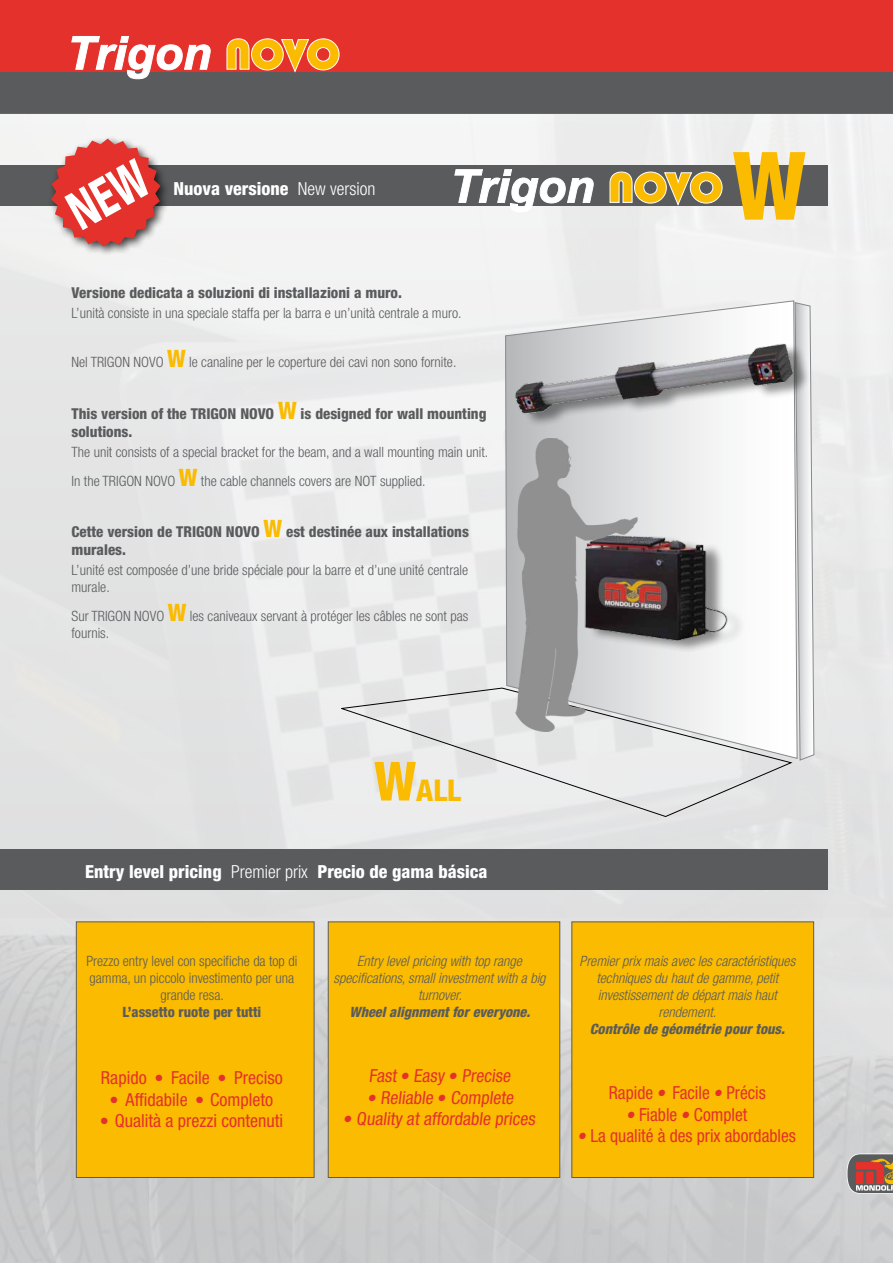
<style>
.page{position:relative;width:893px;height:1263px;background:#fff}
.page>*{position:absolute;margin:0;border:0;box-sizing:border-box;transform-origin:0 0}
.voci_tecniche{font:800 condensed 30px "Helvetica Neue LT Std";color:#fabb00}
.t1{font:condensed 18px "Helvetica Neue LT Std";color:#e4312b}
.titolo_scheda_tecnic{font:800 condensed 18px "Helvetica Neue LT Std";color:#fff}
.voci_tecniche-2{font:800 condensed 15px/18px "Helvetica Neue LT Std";color:#5a5b5d}
.voci_tecniche-3{font:300 condensed 14.25px/17.1px "Helvetica Neue LT Std";color:#5a5b5d}
.voci_tecniche-4{font:italic 300 condensed 14.25px/17.1px "Helvetica Neue LT Std";color:#5a5b5d;text-align:center}
.s1{font-weight:300}
.s2{font-weight:800;font-size:24px;color:#fabb00}
.s3{font-size:24px;color:#fabb00}
.s4{font-size:54px}
.s5{font-weight:800}
</style>
<div class="page">
<img style="left:0;top:113px;width:893px;height:805px">
<img style="left:0;top:918px;width:893px;height:345px">
<div style="left:0;top:0;width:893px;height:113px;background:#e4312b"></div>
<div style="left:0;top:73px;width:893px;height:40px;background:#5a5b5d"></div>
<svg style="left:71px;top:36px;width:140px;height:43px"></svg>
<svg style="left:226px;top:38px;width:114px;height:35px"></svg>
<svg style="left:846px;top:1153px;width:47px;height:42px;background:#a57468"></svg>
<svg style="left:505px;top:300px;width:292px;height:459px"></svg>
<svg style="left:795px;top:302px;width:19px;height:459px"></svg>
<svg style="left:340px;top:688px;width:452px;height:129px;background:#e7e7e8"></svg>
<div style="left:589px;top:534px;width:157px;height:120px;background:#000;opacity:.43"></div>
<img style="left:637px;top:501px;width:94px;height:151px">
<img style="left:505px;top:330px;width:306px;height:119px">
<img style="left:516px;top:439px;width:121px;height:292px">
<div style="left:76px;top:921px;width:239px;height:257px;background:#fabb00;border:1px solid #5a5b5d"></div>
<div style="left:328px;top:921px;width:232px;height:257px;background:#fabb00;border:1px solid #5a5b5d"></div>
<div style="left:571px;top:921px;width:243px;height:257px;background:#fabb00;border:1px solid #5a5b5d"></div>
<div style="left:0;top:849px;width:828px;height:40px;background:#5a5b5d"></div>
<div style="left:0;top:166px;width:828px;height:40px;background:#5a5b5d"></div>
<svg style="left:733px;top:152px;width:72px;height:68px"></svg>
<div style="left:47px;top:135px;width:124px;height:122px;background:#000;opacity:.75"></div>
<svg style="left:51px;top:139px;width:109px;height:108px"></svg>
<svg style="left:454px;top:169px;width:140px;height:43px"></svg>
<svg style="left:609px;top:171px;width:114px;height:35px"></svg>
<p class="titolo_scheda_tecnic" style="left:174px;top:177px;width:203px">Nuova versione <span class="s1">New version</span></p>
<p class="voci_tecniche-2" style="left:72px;top:283px;width:332px">Versione dedicata a soluzioni di installazioni a muro.</p>
<p class="voci_tecniche-3" style="left:72px;top:304px;width:391px">L’unità consiste in una speciale staffa per la barra e un’unità centrale a muro.</p>
<p class="voci_tecniche-3" style="left:72px;top:353px;width:386px">Nel TRIGON NOVO <span class="s2">W</span> le canaline per le coperture dei cavi non sono fornite.</p>
<p class="voci_tecniche-2" style="left:72px;top:404px;width:416px">This version of the TRIGON NOVO <span class="s3">W</span> is designed for wall mounting solutions.</p>
<p class="voci_tecniche-3" style="left:72px;top:443px;width:418px">The unit consists of a special bracket for the beam, and a wall mounting main unit.</p>
<p class="voci_tecniche-3" style="left:72px;top:472px;width:356px">In the TRIGON NOVO <span class="s2">W</span> the cable channels covers are NOT supplied.</p>
<p class="voci_tecniche-2" style="left:72px;top:522px;width:399px">Cette version de TRIGON NOVO <span class="s3">W</span> est destinée aux installations murales.</p>
<p class="voci_tecniche-3" style="left:72px;top:561px;width:398px">L’unité est composée d’une bride spéciale pour la barre et d’une unité centrale murale.</p>
<p class="voci_tecniche-3" style="left:72px;top:607px;width:398px">Sur TRIGON NOVO <span class="s2">W</span> les caniveaux servant à protéger les câbles ne sont pas fournis.</p>
<p class="voci_tecniche" style="left:374px;top:771px;width:89px"><span class="s4">W</span>ALL</p>
<p class="titolo_scheda_tecnic" style="left:85px;top:861px;width:404px">Entry level pricing <span class="s1">Premier prix</span> Precio de gama básica</p>
<p class="voci_tecniche-3" style="left:86px;top:952px;width:212px;text-align:center">Prezzo entry level con specifiche da top di gamma, un piccolo investimento per una grande resa.<br><span class="s5">L’assetto ruote per tutti</span></p>
<p class="t1" style="left:101px;top:1067px;width:183px">Rapido ● Facile ● Preciso</p>
<p class="t1" style="left:111px;top:1089px;width:164px">● Affidabile ● Completo</p>
<p class="t1" style="left:101px;top:1110px;width:184px">● Qualità a prezzi contenuti</p>
<p class="voci_tecniche-4" style="left:334px;top:953px;width:213px">Entry level pricing with top range specifications, small investment with a big turnover.<br><span class="s5">Wheel alignment for everyone.</span></p>
<p class="t1" style="left:369px;top:1065px;width:145px">Fast ● Easy ● Precise</p>
<p class="t1" style="left:368px;top:1087px;width:149px">● Reliable ● Complete</p>
<p class="t1" style="left:344px;top:1108px;width:195px">● Quality at affordable prices</p>
<p class="voci_tecniche-4" style="left:579px;top:953px;width:217px">Premier prix mais avec les caractéristiques techniques du haut de gamme, petit investissement de départ mais haut rendement.<br><span class="s5">Contrôle de géométrie pour tous.</span></p>
<p class="t1" style="left:609px;top:1082px;width:159px">Rapide ● Facile ● Précis</p>
<p class="t1" style="left:627px;top:1104px;width:121px">● Fiable ● Complet</p>
<p class="t1" style="left:579px;top:1126px;width:219px">● La qualité à des prix abordables</p>
</div>
